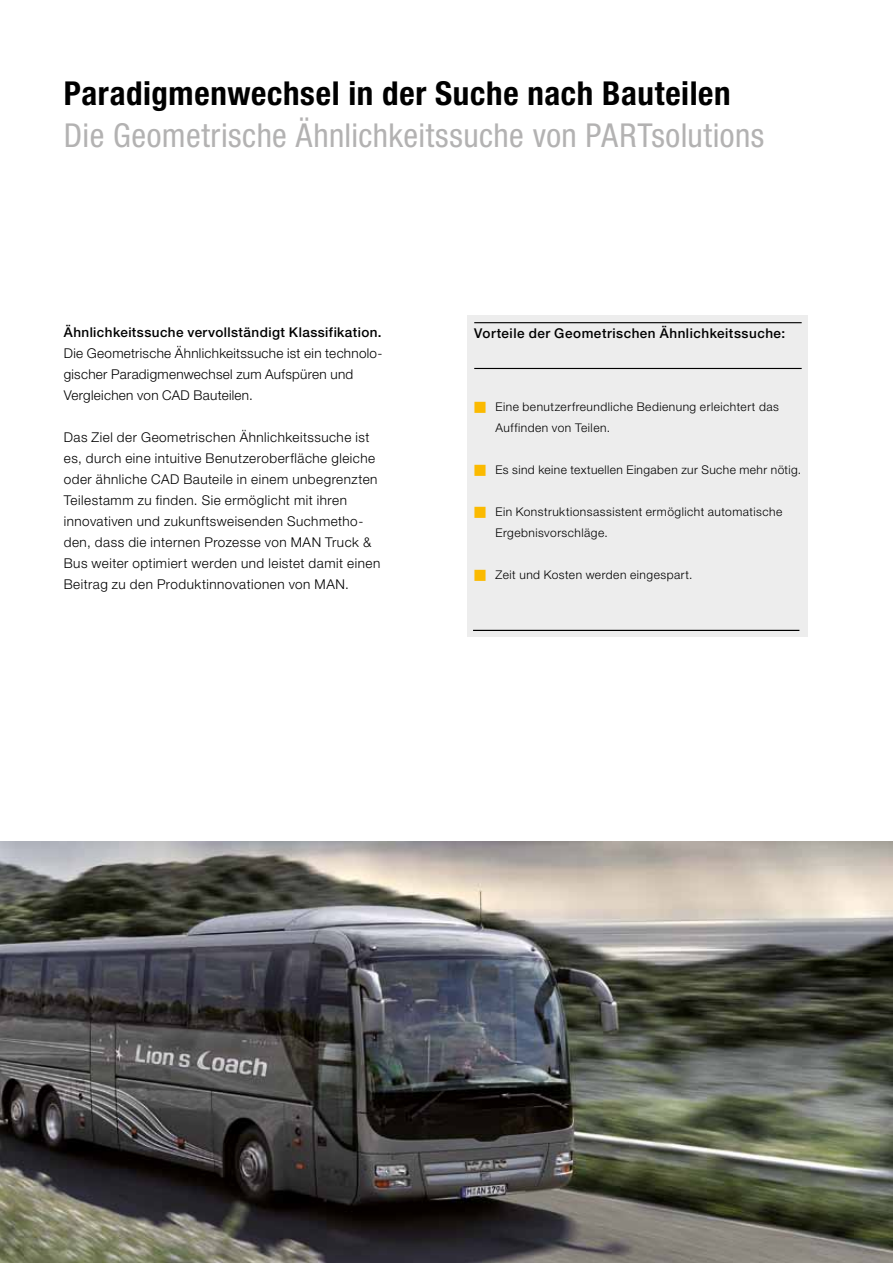
<style>
.page{position:relative;width:893px;height:1263px;background:#fff}
.page>*{position:absolute;margin:0;border:0;box-sizing:border-box;transform-origin:0 0}
.t1{font:condensed 33px "Helvetica Neue LT Pro";letter-spacing:.015em;color:#b3b2b2}
.t2{font:700 condensed 33px "Helvetica Neue LT Pro";letter-spacing:.02em;color:#000}
.t3{font:300 13.5px/21px "Helvetica Neue LT Pro";letter-spacing:.035em;color:#000}
.t4{font:500 13.5px "Helvetica Neue LT Pro";letter-spacing:.035em;color:#000}
.t5{font:300 12px/21px "Helvetica Neue LT Pro";letter-spacing:.04em;color:#000}
.s1{color:#fbba00}
</style>
<div class="page">
<div style="left:468px;top:316px;width:340px;height:321px;background:#ededed"></div>
<hr style="left:474px;top:322px;width:328px;height:1px;background:#000">
<hr style="left:474px;top:368px;width:328px;height:1px;background:#000">
<hr style="left:473px;top:630px;width:326px;height:1px;background:#000">
<img style="left:0;top:842px;width:893px;height:421px">
<h1 class="t2" style="left:64px;top:75px;width:668px">Paradigmenwechsel in der Suche nach Bauteilen</h1>
<h1 class="t1" style="left:64px;top:116px;width:702px">Die Geometrische Ähnlichkeitssuche von PARTsolutions</h1>
<p class="t4" style="left:64px;top:324px;width:319px">Ähnlichkeitssuche vervollständigt Klassifikation.</p>
<p class="t3" style="left:64px;top:342px;width:320px">Die Geometrische Ähnlichkeitssuche ist ein technolo&shy;gischer Paradigmenwechsel zum Aufspüren und<br>Vergleichen von CAD Bauteilen.</p>
<p class="t3" style="left:64px;top:426px;width:318px">Das Ziel der Geometrischen Ähnlichkeitssuche ist es, durch eine intuitive Benutzeroberfläche gleiche oder ähnliche CAD Bauteile in einem unbegrenzten Teilestamm zu finden. Sie ermöglicht mit ihren innovativen und zukunftsweisenden Suchmetho&shy;den, dass die internen Prozesse von MAN Truck &amp; Bus weiter optimiert werden und leistet damit einen Beitrag zu den Produktinnovationen von MAN.</p>
<p class="t4" style="left:474px;top:325px;width:312px">Vorteile der Geometrischen Ähnlichkeitssuche:</p>
<p class="t5" style="left:495px;top:396px;width:285px;text-indent:-21px"><span class="s1">■</span> Eine benutzerfreundliche Bedienung erleichtert das<br>Auffinden von Teilen.</p>
<p class="t5" style="left:474px;top:459px;width:329px"><span class="s1">■</span> Es sind keine textuellen Eingaben zur Suche mehr nötig.</p>
<p class="t5" style="left:495px;top:501px;width:288px;text-indent:-21px"><span class="s1">■</span> Ein Konstruktionsassistent ermöglicht automatische<br>Ergebnisvorschläge.</p>
<p class="t5" style="left:474px;top:564px;width:220px"><span class="s1">■</span> Zeit und Kosten werden eingespart.</p>
</div>
